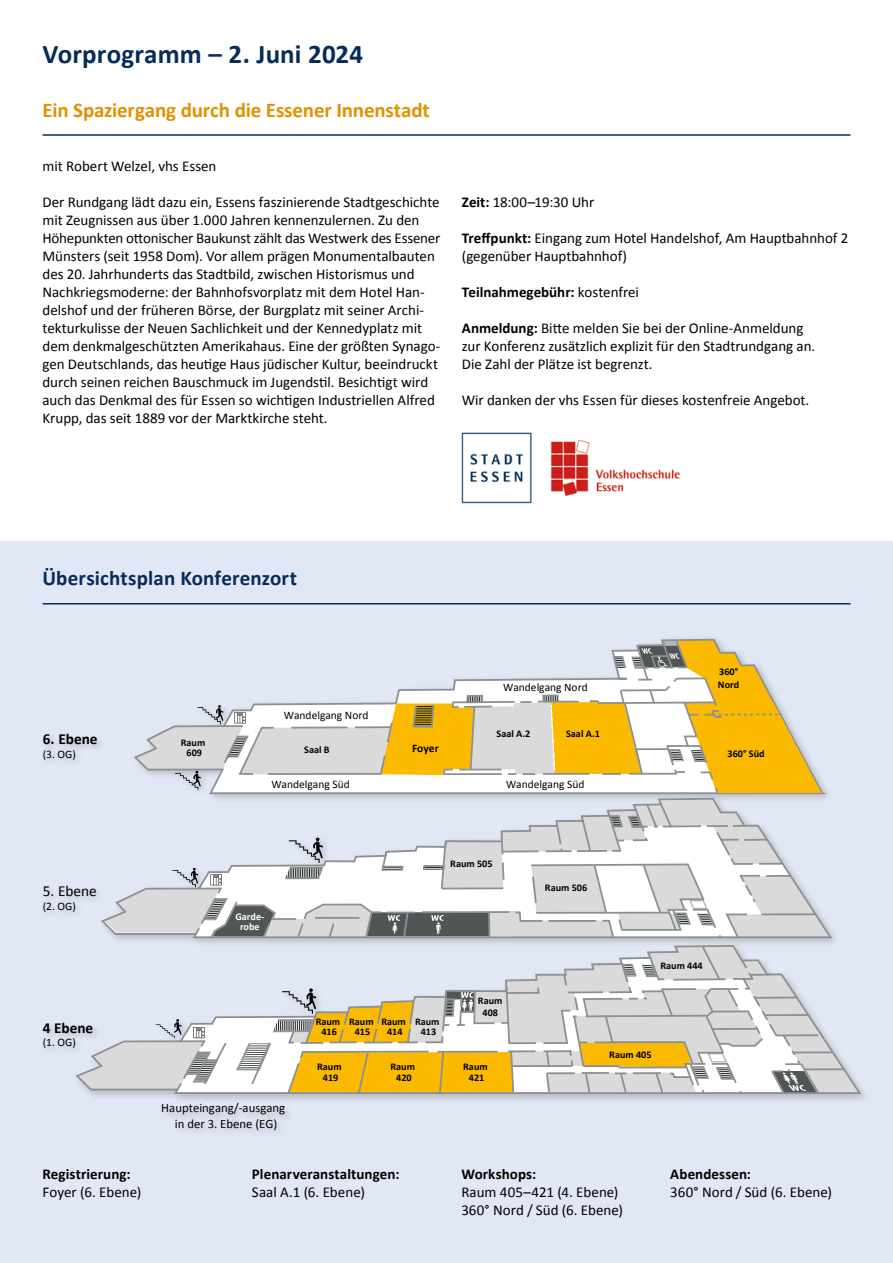
<style>
.page{position:relative;width:893px;height:1263px;background:#fff}
.page>*{position:absolute;margin:0;border:0;box-sizing:border-box;transform-origin:0 0}
.t1{font:700 27px "Calibri";letter-spacing:.005em;color:#052c5a}
.t2{font:700 21px "Calibri";letter-spacing:-.01em;color:#e29100}
.t3{font:700 21px "Calibri";letter-spacing:.005em;color:#052c5a}
.t4{font:700 15.3px "Calibri";color:#000}
.t5{font:15.3px "Calibri";color:#000}
.t6{font:15px/18px "Calibri";letter-spacing:-.005em;color:#000}
.t7{font:700 15px "Calibri";letter-spacing:.005em;color:#000}
.t8{font:12.75px/15.3px "Calibri";color:#000;text-align:center}
.t9{font:11.55px "Calibri";color:#000}
.t10{font:700 11.55px "Calibri";color:#000}
.t11{font:700 10.2px/10.2px "Calibri";color:#000;text-align:center}
.t12{font:700 10.2px/10.2px "Calibri";color:#fff;text-align:center}
.s1{font-weight:700}
.s2{font-weight:400}
</style>
<div class="page">
<hr style="left:43px;top:134px;width:807px;height:2px;background:#052c5a">
<div style="left:0;top:541px;width:893px;height:722px;background:#e1e7f4"></div>
<img style="left:461px;top:432px;width:219px;height:72px">
<div style="left:39px;top:635px;width:831px;height:503px;background:#000;opacity:.2"></div>
<svg style="left:78px;top:638px;width:781px;height:457px"></svg>
<hr style="left:43px;top:603px;width:807px;height:1px;background:#052c5a">
<h1 class="t1" style="left:43px;top:37px;width:322px">Vorprogramm – 2. Juni 2024</h1>
<h2 class="t2" style="left:43px;top:97px;width:389px">Ein Spaziergang durch die Essener Innenstadt</h2>
<p class="t6" style="left:43px;top:157px;width:175px">mit Robert Welzel, vhs Essen</p>
<p class="t6" style="left:43px;top:193px;width:399px">Der Rundgang lädt dazu ein, Essens faszinierende Stadtgeschichte mit Zeugnissen aus über 1.000 Jahren kennenzulernen. Zu den Höhepunkten ottonischer Baukunst zählt das Westwerk des Essener Münsters (seit 1958 Dom). Vor allem prägen Monumentalbauten des 20. Jahrhunderts das Stadtbild, zwischen Historismus und Nachkriegsmoderne: der Bahnhofsvorplatz mit dem Hotel Han&shy;delshof und der früheren Börse, der Burgplatz mit seiner Archi&shy;tekturkulisse der Neuen Sachlichkeit und der Kennedyplatz mit dem denkmalgeschützten Amerikahaus. Eine der größten Synago&shy;gen Deutschlands, das heutige Haus jüdischer Kultur, beeindruckt durch seinen reichen Bauschmuck im Jugendstil. Besichtigt wird auch das Denkmal des für Essen so wichtigen Industriellen Alfred Krupp, das seit 1889 vor der Marktkirche steht.</p>
<p class="t6" style="left:462px;top:193px;width:134px"><span class="s1">Zeit:</span> 18:00–19:30 Uhr</p>
<p class="t6" style="left:462px;top:229px;width:388px"><span class="s1">Treffpunkt:</span> Eingang zum Hotel Handelshof, Am Hauptbahnhof 2 (gegenüber Hauptbahnhof)</p>
<p class="t7" style="left:462px;top:282px;width:179px">Teilnahmegebühr: <span class="s2">kostenfrei</span></p>
<p class="t6" style="left:462px;top:319px;width:355px"><span class="s1">Anmeldung:</span> Bitte melden Sie bei der Online-Anmeldung zur Konferenz zusätzlich explizit für den Stadtrundgang an.<br>Die Zahl der Plätze ist begrenzt.</p>
<p class="t6" style="left:462px;top:391px;width:349px">Wir danken der vhs Essen für dieses kostenfreie Angebot.</p>
<h2 class="t3" style="left:43px;top:565px;width:256px">Übersichtsplan Konferenzort</h2>
<p class="t4" style="left:43px;top:729px;width:56px">6. Ebene</p>
<p class="t9" style="left:43px;top:747px;width:35px">(3. OG)</p>
<p class="t11" style="left:181px;top:737px;width:26px">Raum<br>609</p>
<p class="t9" style="left:284px;top:707px;width:86px">Wandelgang Nord</p>
<p class="t11" style="left:304px;top:744px;width:27px">Saal B</p>
<p class="t9" style="left:503px;top:680px;width:86px">Wandelgang Nord</p>
<p class="t11" style="left:497px;top:728px;width:35px">Saal A.2</p>
<p class="t11" style="left:566px;top:728px;width:35px">Saal A.1</p>
<p class="t11" style="left:718px;top:666px;width:23px;line-height:12.3px;text-align:left">360°<br>Nord</p>
<p class="t10" style="left:412px;top:741px;width:28px">Foyer</p>
<p class="t11" style="left:728px;top:749px;width:39px">360° Süd</p>
<p class="t9" style="left:271px;top:777px;width:80px">Wandelgang Süd</p>
<p class="t9" style="left:506px;top:777px;width:80px">Wandelgang Süd</p>
<p class="t11" style="left:450px;top:858px;width:44px">Raum 505</p>
<p class="t5" style="left:43px;top:881px;width:56px">5. Ebene</p>
<p class="t9" style="left:43px;top:898px;width:35px">(2. OG)</p>
<p class="t12" style="left:235px;top:911px;width:30px">Garde&shy;robe</p>
<p class="t11" style="left:545px;top:882px;width:44px">Raum 506</p>
<p class="t11" style="left:660px;top:961px;width:44px">Raum 444</p>
<p class="t11" style="left:478px;top:994px;width:26px;line-height:12.3px">Raum<br>408</p>
<p class="t4" style="left:43px;top:1018px;width:52px">4 Ebene</p>
<p class="t9" style="left:43px;top:1035px;width:35px">(1. OG)</p>
<p class="t11" style="left:316px;top:1016px;width:26px">Raum<br>416</p>
<p class="t11" style="left:317px;top:1062px;width:26px">Raum<br>419</p>
<p class="t11" style="left:349px;top:1016px;width:26px">Raum<br>415</p>
<p class="t11" style="left:381px;top:1016px;width:26px">Raum<br>414</p>
<p class="t11" style="left:415px;top:1016px;width:26px">Raum<br>413</p>
<p class="t11" style="left:390px;top:1062px;width:26px">Raum<br>420</p>
<p class="t11" style="left:463px;top:1062px;width:26px">Raum<br>421</p>
<p class="t11" style="left:609px;top:1049px;width:44px">Raum 405</p>
<p class="t8" style="left:161px;top:1100px;width:125px">Haupteingang/-ausgang in der 3. Ebene (EG)</p>
<p class="t7" style="left:43px;top:1164px;width:90px">Registrierung:</p>
<p class="t6" style="left:43px;top:1183px;width:100px">Foyer (6. Ebene)</p>
<p class="t7" style="left:252px;top:1164px;width:149px">Plenarveranstaltungen:</p>
<p class="t6" style="left:252px;top:1183px;width:114px">Saal A.1 (6. Ebene)</p>
<p class="t7" style="left:461px;top:1164px;width:76px">Workshops:</p>
<p class="t6" style="left:461px;top:1183px;width:163px">Raum 405–421 (4. Ebene)<br>360° Nord / Süd (6. Ebene)</p>
<p class="t7" style="left:670px;top:1164px;width:82px">Abendessen:</p>
<p class="t6" style="left:670px;top:1183px;width:163px">360° Nord / Süd (6. Ebene)</p>
</div>
